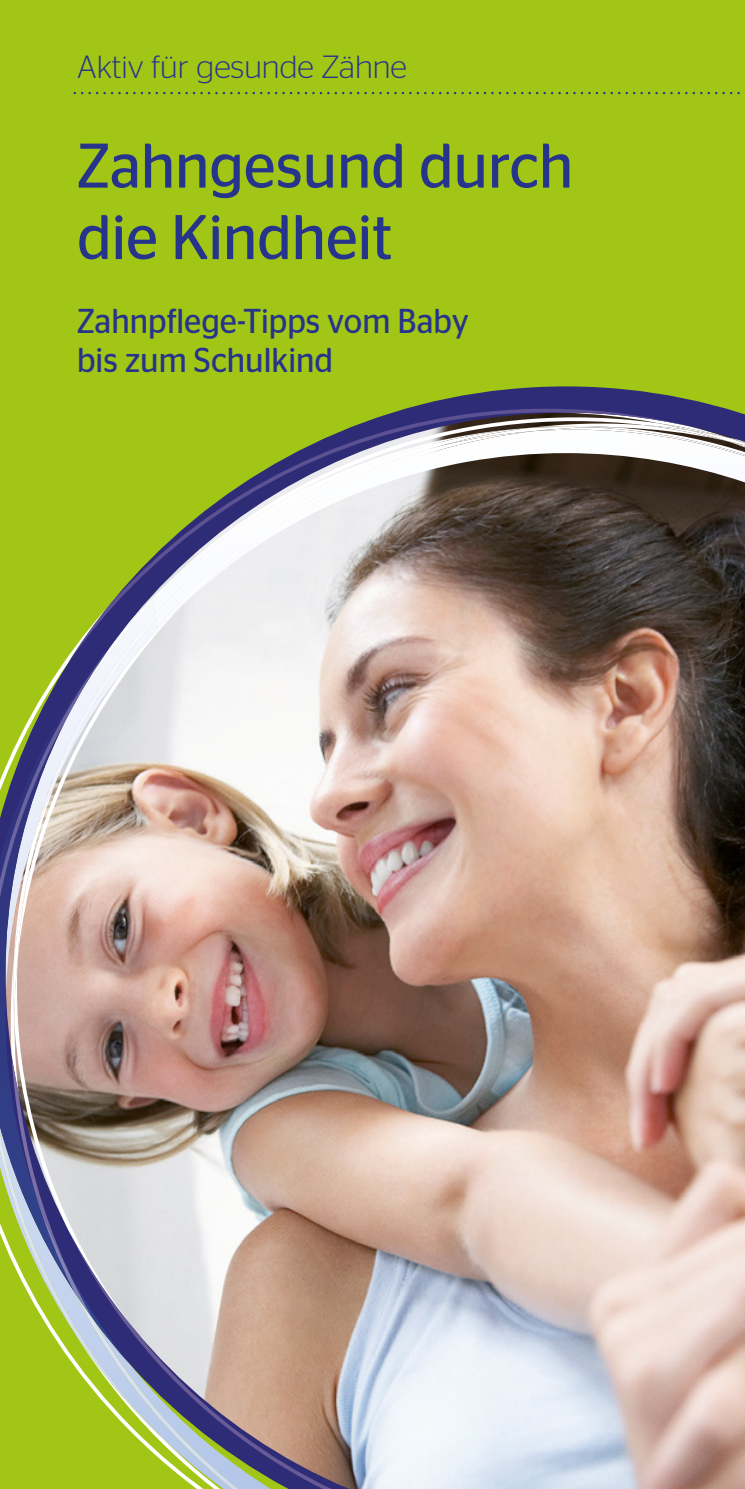
<style>
.page{position:relative;width:745px;height:1489px;background:#fff}
.page>*{position:absolute;margin:0;border:0;box-sizing:border-box;transform-origin:0 0}
.t1{font:62.75px/71.5px "Stag Sans";color:#27348b;scale:.96 1}
.t2{font:34.5px/39.5px "Stag Sans";color:#27348b;scale:.94 1}
.t3{font:300 32px "Stag Sans";color:#27348b}
</style>
<div class="page">
<div style="left:0;top:0;width:744px;height:1488px;background:#a2c616"></div>
<svg style="left:82px;top:92px;width:663px;height:2px"></svg>
<svg style="left:408px;top:386px;width:336px;height:31px;fill:#2e2b77"></svg>
<svg style="left:362px;top:408px;width:326px;height:15px;background:#585575"></svg>
<img style="left:11px;top:423px;width:711px;height:1065px">
<svg style="left:12px;top:1054px;width:54px;height:211px;background:#8c8889"></svg>
<img style="left:74px;top:628px;width:164px;height:860px">
<img style="left:35px;top:1193px;width:58px;height:125px">
<img style="left:157px;top:431px;width:227px;height:199px">
<svg style="left:13px;top:882px;width:14px;height:141px;background:#dfcac3"></svg>
<img style="left:439px;top:427px;width:79px;height:3px">
<img style="left:384px;top:430px;width:360px;height:1058px">
<p class="t3" style="left:77px;top:49px;width:331px">Aktiv für gesunde Zähne</p>
<h1 class="t1" style="left:77px;top:129px;width:518px">Zahngesund durch die Kindheit</h1>
<p class="t2" style="left:77px;top:300px;width:418px">Zahnpflege-Tipps vom Baby bis zum Schulkind</p>
</div>
